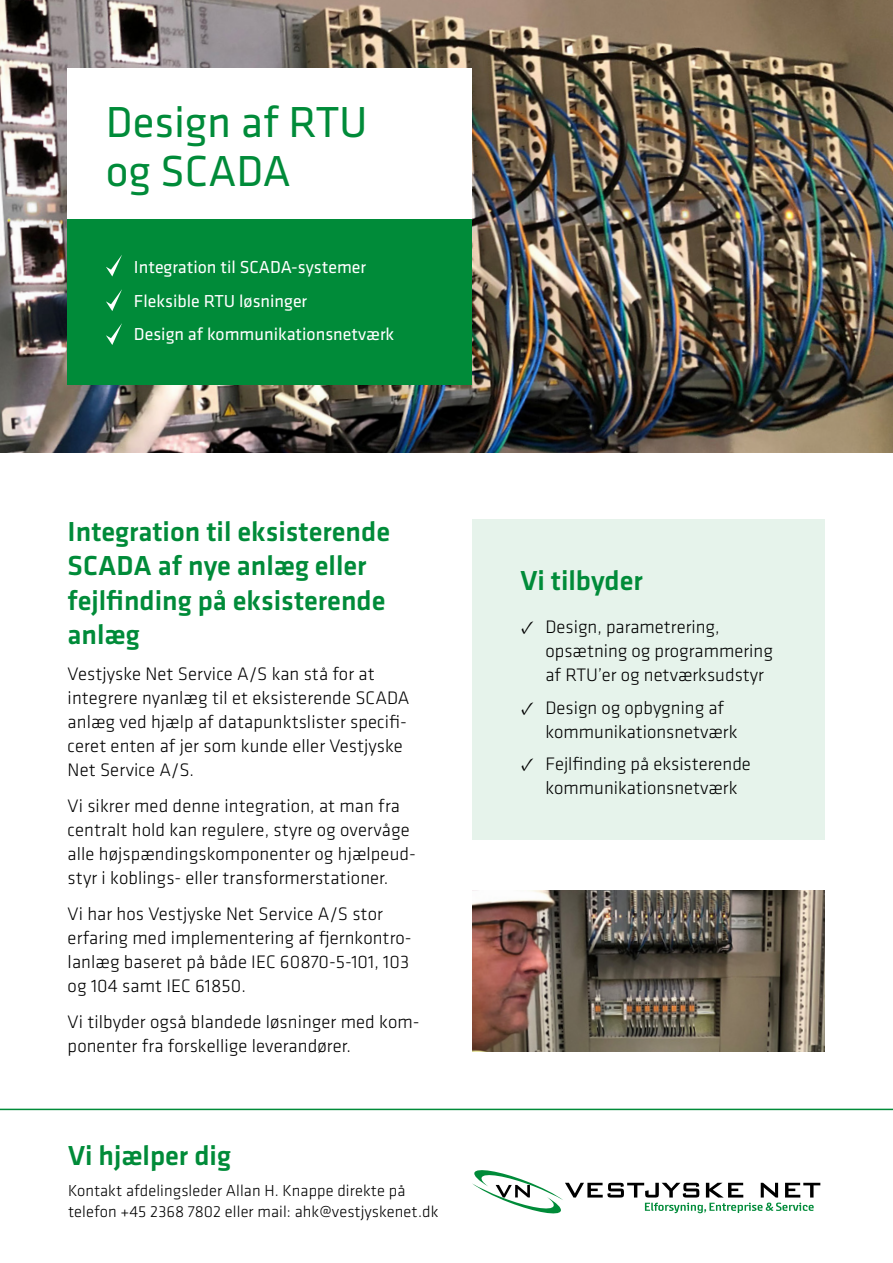
<style>
.page{position:relative;width:893px;height:1263px;background:#fff}
.page>*{position:absolute;margin:0;border:0;box-sizing:border-box;transform-origin:0 0}
.t1{font:45px/49.3px "Klavika";color:#008b39}
.t2{font:500 28.5px/34.2px "Klavika";color:#008b39}
.t3{font:300 18.75px/24px "Klavika";letter-spacing:.005em;color:#000}
.t4{font:18px/33.8px "Klavika";color:#fff}
.t5{font:300 16.5px/21.8px "Klavika";letter-spacing:.005em;color:#000}
.s1{font-family:"Minion Pro";font-weight:400}
</style>
<div class="page">
<div style="left:472px;top:520px;width:353px;height:320px;background:#e6f3eb"></div>
<img style="left:0;top:0;width:893px;height:453px">
<svg style="left:472px;top:1170px;width:348px;height:43px"></svg>
<hr style="left:0;top:1109px;width:893px;height:1px;background:#008b39">
<div style="left:68px;top:68px;width:404px;height:151px;background:#fff"></div>
<div style="left:68px;top:219px;width:404px;height:165px;background:#008b39"></div>
<svg style="left:106px;top:255px;width:16px;height:21px"></svg>
<svg style="left:106px;top:289px;width:16px;height:22px"></svg>
<svg style="left:106px;top:323px;width:16px;height:22px"></svg>
<img style="left:472px;top:891px;width:353px;height:160px">
<h1 class="t1" style="left:106px;top:96px;width:263px">Design af RTU og SCADA</h1>
<p class="t4" style="left:134px;top:249px;width:262px">Integration til SCADA-systemer<br>Fleksible RTU løsninger<br>Design af kommunikationsnetværk</p>
<h2 class="t2" style="left:68px;top:514px;width:324px">Integration til eksisterende<br>SCADA af nye anlæg eller fejlfinding på eksisterende anlæg</h2>
<p class="t3" style="left:68px;top:661px;width:343px">Vestjyske Net Service A/S kan stå for at integrere nyanlæg til et eksisterende SCADA anlæg ved hjælp af datapunktslister specifi&shy;ceret enten af jer som kunde eller Vestjyske Net Service A/S.</p>
<p class="t3" style="left:68px;top:793px;width:350px">Vi sikrer med denne integration, at man fra centralt hold kan regulere, styre og overvåge alle højspændingskomponenter og hjælpeud&shy;styr i koblings- eller transformerstationer.</p>
<p class="t3" style="left:68px;top:901px;width:346px">Vi har hos Vestjyske Net Service A/S stor erfaring med implementering af fjernkontro&shy;lanlæg baseret på både IEC 60870-5-101, 103 og 104 samt IEC 61850.</p>
<p class="t3" style="left:68px;top:1009px;width:353px">Vi tilbyder også blandede løsninger med kom&shy;ponenter fra forskellige leverandører.</p>
<h2 class="t2" style="left:68px;top:1138px;width:164px">Vi hjælper dig</h2>
<p class="t5" style="left:68px;top:1179px;width:372px">Kontakt afdelingsleder Allan H. Knappe direkte på telefon +45 2368 7802 eller mail: ahk@vestjyskenet.dk</p>
<h2 class="t2" style="left:520px;top:562px;width:124px">Vi tilbyder</h2>
<p class="t3" style="left:545px;top:614px;width:229px;text-indent:-24px"><span class="s1">✓</span> Design, parametrering, opsætning og programmering af RTU’er og netværksudstyr</p>
<p class="t3" style="left:545px;top:695px;width:194px;text-indent:-24px"><span class="s1">✓</span> Design og opbygning af kommunikationsnetværk</p>
<p class="t3" style="left:521px;top:752px;width:231px;text-align:center"><span class="s1">✓</span> Fejlfinding på eksisterende kommunikationsnetværk</p>
</div>
